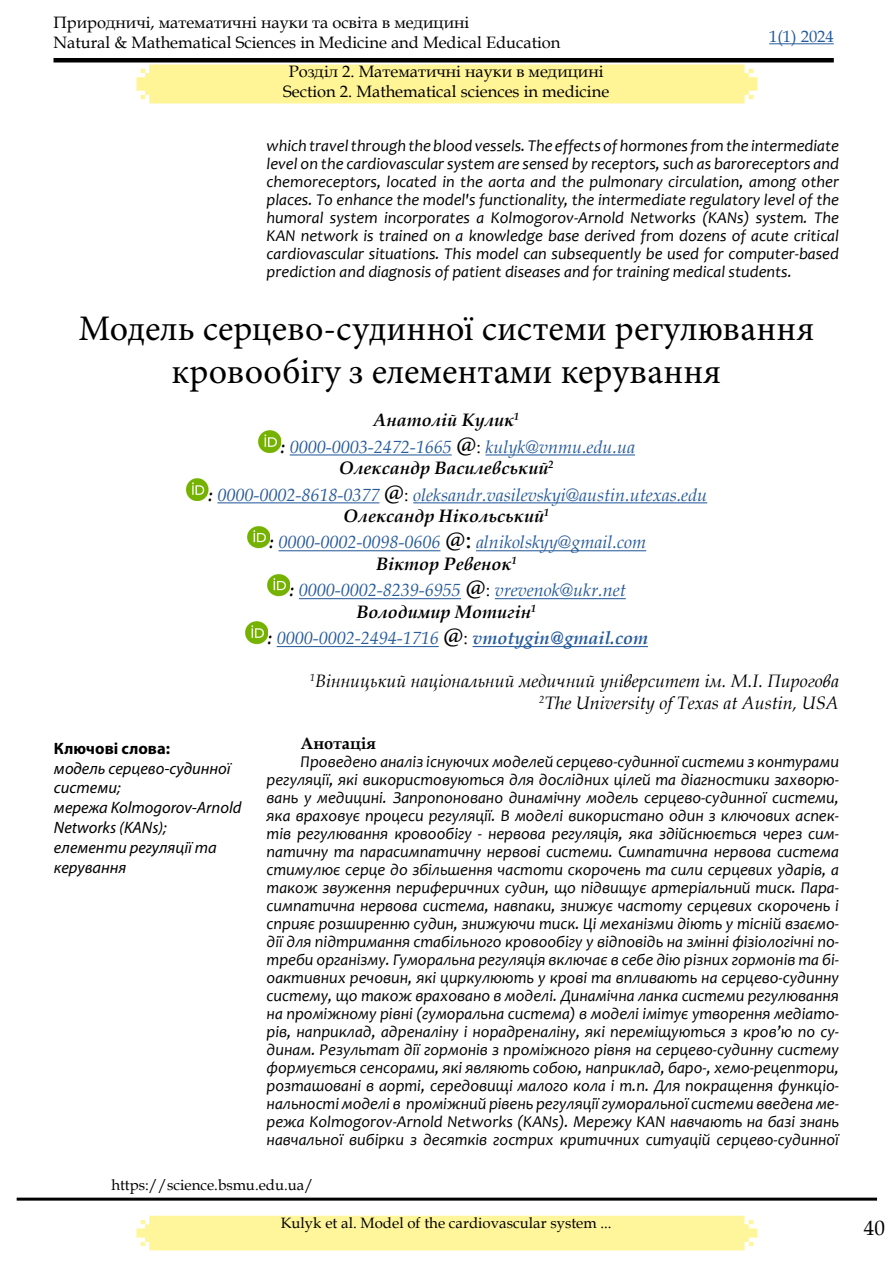
<style>
.page{position:relative;width:893px;height:1263px;background:#fff}
.page>*{position:absolute;margin:0;border:0;box-sizing:border-box;transform-origin:0 0}
.t1{font:36px/43.2px "Minion Pro";color:#000;text-align:center}
.t2{font:21px "Book Antiqua";color:#000}
.t3{font:italic 18px/26.2px "Book Antiqua";color:#275b9b}
.t4{font:italic 18px/21.6px "Book Antiqua";color:#000;text-align:right}
.t5{font:italic 16.5px/18px "Candara";color:#000;text-align:justify}
.t6{font:16.5px/19.8px "Book Antiqua";color:#000;text-align:center}
.t7{font:italic 16.5px/19.8px "Myriad Pro";color:#000}
.t8{font:700 16.5px "Myriad Pro";color:#000}
.t9{font:16.5px "Book Antiqua";color:#275b9b}
.t10{font:700 16.5px "Book Antiqua";color:#000}
.t11{font:15px "Book Antiqua";color:#000}
.s1{font-weight:700;color:#000}
.s2{font-family:"Minion Pro";font-style:normal;font-size:27px;color:#000}
.s3{font-style:normal;color:#000}
.s4{font-weight:700}
</style>
<div class="page">
<hr style="left:17px;top:1197px;width:860px;height:3px;background:#000">
<div style="left:136px;top:64px;width:621px;height:39px;background:#fff596"></div>
<hr style="left:54px;top:58px;width:780px;height:4px;background:#000">
<div style="left:136px;top:1216px;width:621px;height:34px;background:#fff69b"></div>
<hr style="left:769px;top:43px;width:65px;height:1px;background:#275b9b">
<hr style="left:290px;top:454px;width:162px;height:1px;background:#275b9b">
<hr style="left:486px;top:454px;width:149px;height:1px;background:#275b9b">
<hr style="left:217px;top:502px;width:162px;height:1px;background:#275b9b">
<hr style="left:413px;top:502px;width:294px;height:1px;background:#275b9b">
<hr style="left:278px;top:550px;width:162px;height:1px;background:#275b9b">
<hr style="left:476px;top:550px;width:170px;height:1px;background:#275b9b">
<hr style="left:299px;top:598px;width:162px;height:1px;background:#275b9b">
<hr style="left:495px;top:598px;width:131px;height:1px;background:#275b9b">
<hr style="left:277px;top:646px;width:162px;height:1px;background:#275b9b">
<hr style="left:472px;top:646px;width:176px;height:1px;background:#275b9b">
<img style="left:258px;top:430px;width:23px;height:23px">
<img style="left:186px;top:478px;width:22px;height:22px">
<img style="left:247px;top:526px;width:22px;height:22px">
<img style="left:267px;top:574px;width:23px;height:22px">
<img style="left:245px;top:621px;width:23px;height:23px">
<p class="t6" style="left:53px;top:12px;width:508px;text-align:left">Природничі, математичні науки та освіта в медицині<br>Natural &amp; Mathematical Sciences in Medicine and Medical Education</p>
<p class="t6" style="left:283px;top:61px;width:328px">Розділ 2. Математичні науки в медицині<br>Section 2. Mathematical sciences in medicine</p>
<p class="t9" style="left:769px;top:25px;width:66px">1(1) 2024</p>
<p class="t5" style="left:267px;top:136px;width:574px">which travel through the blood vessels. The effects of hormones from the intermediate level on the cardiovascular system are sensed by receptors, such as baroreceptors and chemoreceptors, located in the aorta and the pulmonary circulation, among other places. To enhance the model's functionality, the intermediate regulatory level of the humoral system incorporates a Kolmogorov-Arnold Networks (KANs) system. The KAN network is trained on a knowledge base derived from dozens of acute critical cardiovascular situations. This model can subsequently be used for computer-based prediction and diagnosis of patient diseases and for training medical students.</p>
<h1 class="t1" style="left:79px;top:307px;width:737px">Модель серцево-судинної системи регулювання кровообігу з елементами керування</h1>
<p class="t3" style="left:281px;top:407px;width:356px;text-indent:93px"><span class="s1">Анатолій Кулик</span><sup>1<br></sup><span class="s1">:</span> 0000-0003-2472-1665 <span class="s2">@</span><span class="s3">:</span> kulyk@vnmu.edu.ua</p>
<p class="t3" style="left:208px;top:454px;width:500px;text-indent:131px"><span class="s1">Олександр Василевський</span><sup>2<br></sup><span class="s1">:</span> 0000-0002-8618-0377 <span class="s2">@</span><span class="s3">:</span> oleksandr.vasilevskyi@austin.utexas.edu</p>
<p class="t3" style="left:269px;top:502px;width:378px;text-indent:74px"><span class="s1">Олександр Нікольський</span><sup>1<br></sup><span class="s1">:</span> 0000-0002-0098-0606 <span class="s2">@:</span> alnikolskyy@gmail.com</p>
<p class="t3" style="left:290px;top:550px;width:337px;text-indent:86px"><span class="s1">Віктор Ревенок</span><sup>1<br></sup><span class="s1">:</span> 0000-0002-8239-6955 <span class="s2">@</span><span class="s3">:</span> vrevenok@ukr.net</p>
<p class="t3" style="left:268px;top:598px;width:382px;text-indent:89px"><span class="s1">Володимир Мотигін</span><sup>1<br></sup><span class="s1">:</span> 0000-0002-2494-1716 <span class="s2">@</span><span class="s3">:</span> <span class="s4">vmotygin@gmail.com</span></p>
<p class="t4" style="left:310px;top:670px;width:531px"><sup>1</sup>Вінницький національний медичний університет ім. М.І. Пирогова<br><sup>2</sup>The University of Texas at Austin, USA</p>
<p class="t10" style="left:301px;top:732px;width:77px">Анотація</p>
<p class="t5" style="left:267px;top:752px;width:574px;text-indent:34px">Проведено аналіз існуючих моделей серцево-судинної системи з контурами регуляції, які використовуються для дослідних цілей та діагностики захворю&shy;вань у медицині. Запропоновано динамічну модель серцево-судинної системи, яка враховує процеси регуляції. В моделі використано один з ключових аспек&shy;тів регулювання кровообігу - нервова регуляція, яка здійснюється через сим&shy;патичну та парасимпатичну нервові системи. Симпатична нервова система стимулює серце до збільшення частоти скорочень та сили серцевих ударів, а також звуження периферичних судин, що підвищує артеріальний тиск. Пара&shy;симпатична нервова система, навпаки, знижує частоту серцевих скорочень і сприяє розширенню судин, знижуючи тиск. Ці механізми діють у тісній взаємо&shy;дії для підтримання стабільного кровообігу у відповідь на змінні фізіологічні по&shy;треби організму. Гуморальна регуляція включає в себе дію різних гормонів та бі&shy;оактивних речовин, які циркулюють у крові та впливають на серцево-судинну систему, що також враховано в моделі. Динамічна ланка системи регулювання на проміжному рівні (гуморальна система) в моделі імітує утворення медіато&shy;рів, наприклад, адреналіну і норадреналіну, які переміщуються з кров’ю по су&shy;динам. Результат дії гормонів з проміжного рівня на серцево-судинну систему формується сенсорами, які являють собою, наприклад, баро-, хемо-рецептори, розташовані в аорті, середовищі малого кола і т.п. Для покращення функціо&shy;нальності моделі в проміжний рівень регуляції гуморальної системи введена ме&shy;режа Kolmogorov-Arnold Networks (KANs). Мережу KAN навчають на базі знань навчальної вибірки з десятків гострих критичних ситуацій серцево-судинної</p>
<p class="t8" style="left:54px;top:737px;width:118px">Ключові слова:</p>
<p class="t7" style="left:54px;top:758px;width:189px">модель серцево-судинної системи;<br>мережа Kolmogorov-Arnold<br>Networks (KANs); елементи регуляції та керування</p>
<p class="t11" style="left:111px;top:1175px;width:204px">https://science.bsmu.edu.ua/</p>
<p class="t11" style="left:281px;top:1213px;width:333px">Kulyk et al. Model of the cardiovascular system ...</p>
<p class="t2" style="left:864px;top:1213px;width:22px">40</p>
</div>
